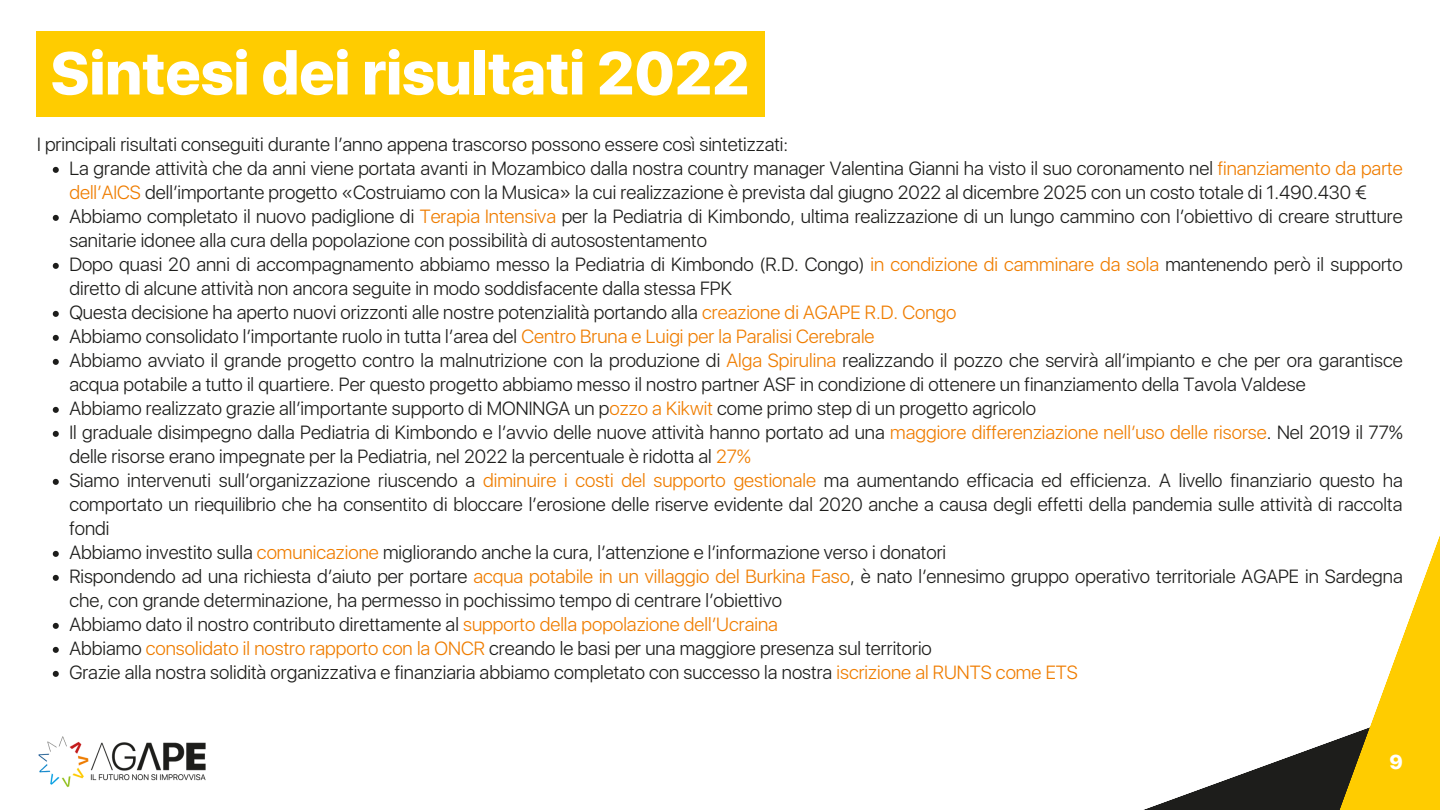
<style>
.page{position:relative;width:1440px;height:810px;background:#fff}
.page>*{position:absolute;margin:0;border:0;box-sizing:border-box;transform-origin:0 0}
.t1{font:800 60px "SFUI Display";color:#fff}
.t2{font:800 20px "SFUI Display";color:#fff}
.t3{font:300 19px/24px "SFUI Display";color:#1d1d1b}
.s1{color:#ef7d00}
</style>
<div class="page">
<img style="left:38px;top:736px;width:168px;height:52px">
<svg style="left:1143px;top:536px;width:297px;height:274px"></svg>
<div style="left:36px;top:31px;width:729px;height:86px;background:#fc0"></div>
<svg style="left:53px;top:167px;width:6px;height:6px"></svg>
<svg style="left:53px;top:215px;width:6px;height:6px"></svg>
<svg style="left:53px;top:263px;width:6px;height:6px"></svg>
<svg style="left:53px;top:311px;width:6px;height:6px"></svg>
<svg style="left:53px;top:335px;width:6px;height:6px"></svg>
<svg style="left:53px;top:359px;width:6px;height:6px"></svg>
<svg style="left:53px;top:407px;width:6px;height:6px"></svg>
<svg style="left:53px;top:431px;width:6px;height:6px"></svg>
<svg style="left:53px;top:479px;width:6px;height:6px"></svg>
<svg style="left:53px;top:551px;width:6px;height:6px"></svg>
<svg style="left:53px;top:575px;width:6px;height:6px"></svg>
<svg style="left:53px;top:623px;width:6px;height:6px"></svg>
<svg style="left:53px;top:647px;width:6px;height:6px"></svg>
<svg style="left:53px;top:671px;width:6px;height:6px"></svg>
<p class="t1" style="left:51px;top:37px;width:700px">Sintesi dei risultati 2022</p>
<p class="t3" style="left:37px;top:132px;width:753px">I principali risultati conseguiti durante l’anno appena trascorso possono essere così sintetizzati:</p>
<p class="t3" style="left:69px;top:156px;width:1335px">La grande attività che da anni viene portata avanti in Mozambico dalla nostra country manager Valentina Gianni ha visto il suo coronamento nel <span class="s1">finanziamento da parte dell’AICS</span> dell’importante progetto «Costruiamo con la Musica» la cui realizzazione è prevista dal giugno 2022 al dicembre 2025 con un costo totale di 1.490.430 €</p>
<p class="t3" style="left:69px;top:204px;width:1335px">Abbiamo completato il nuovo padiglione di <span class="s1">Terapia Intensiva</span> per la Pediatria di Kimbondo, ultima realizzazione di un lungo cammino con l’obiettivo di creare strutture sanitarie idonee alla cura della popolazione con possibilità di autosostentamento</p>
<p class="t3" style="left:69px;top:252px;width:1335px">Dopo quasi 20 anni di accompagnamento abbiamo messo la Pediatria di Kimbondo (R.D. Congo) <span class="s1">in condizione di camminare da sola</span> mantenendo però il supporto diretto di alcune attività non ancora seguite in modo soddisfacente dalla stessa FPK</p>
<p class="t3" style="left:69px;top:300px;width:889px">Questa decisione ha aperto nuovi orizzonti alle nostre potenzialità portando alla <span class="s1">creazione di AGAPE R.D. Congo</span></p>
<p class="t3" style="left:69px;top:324px;width:807px">Abbiamo consolidato l’importante ruolo in tutta l’area del <span class="s1">Centro Bruna e Luigi per la Paralisi Cerebrale</span></p>
<p class="t3" style="left:69px;top:348px;width:1335px">Abbiamo avviato il grande progetto contro la malnutrizione con la produzione di <span class="s1">Alga Spirulina</span> realizzando il pozzo che servirà all’impianto e che per ora garantisce acqua potabile a tutto il quartiere. Per questo progetto abbiamo messo il nostro partner ASF in condizione di ottenere un finanziamento della Tavola Valdese</p>
<p class="t3" style="left:69px;top:396px;width:968px">Abbiamo realizzato grazie all’importante supporto di MONINGA un p<span class="s1">ozzo a Kikwit</span> come primo step di un progetto agricolo</p>
<p class="t3" style="left:69px;top:420px;width:1335px">Il graduale disimpegno dalla Pediatria di Kimbondo e l’avvio delle nuove attività hanno portato ad una <span class="s1">maggiore differenziazione nell’uso delle risorse</span>. Nel 2019 il 77% delle risorse erano impegnate per la Pediatria, nel 2022 la percentuale è ridotta al <span class="s1">27%</span></p>
<p class="t3" style="left:69px;top:468px;width:1335px;text-align:justify">Siamo intervenuti sull’organizzazione riuscendo a <span class="s1">diminuire i costi del supporto gestionale</span> ma aumentando efficacia ed efficienza. A livello finanziario questo ha comportato un riequilibrio che ha consentito di bloccare l’erosione delle riserve evidente dal 2020 anche a causa degli effetti della pandemia sulle attività di raccolta fondi</p>
<p class="t3" style="left:69px;top:540px;width:878px">Abbiamo investito sulla <span class="s1">comunicazione</span> migliorando anche la cura, l’attenzione e l’informazione verso i donatori</p>
<p class="t3" style="left:69px;top:564px;width:1335px">Rispondendo ad una richiesta d’aiuto per portare <span class="s1">acqua potabile in un villaggio del Burkina Faso</span>, è nato l’ennesimo gruppo operativo territoriale AGAPE in Sardegna che, con grande determinazione, ha permesso in pochissimo tempo di centrare l’obiettivo</p>
<p class="t3" style="left:69px;top:612px;width:710px">Abbiamo dato il nostro contributo direttamente al <span class="s1">supporto della popolazione dell’Ucraina</span></p>
<p class="t3" style="left:69px;top:636px;width:864px">Abbiamo <span class="s1">consolidato il nostro rapporto con la ONCR</span> creando le basi per una maggiore presenza sul territorio</p>
<p class="t3" style="left:69px;top:660px;width:1010px">Grazie alla nostra solidità organizzativa e finanziaria abbiamo completato con successo la nostra <span class="s1">iscrizione al RUNTS come ETS</span></p>
<p class="t2" style="left:1390px;top:750px;width:15px">9</p>
</div>
